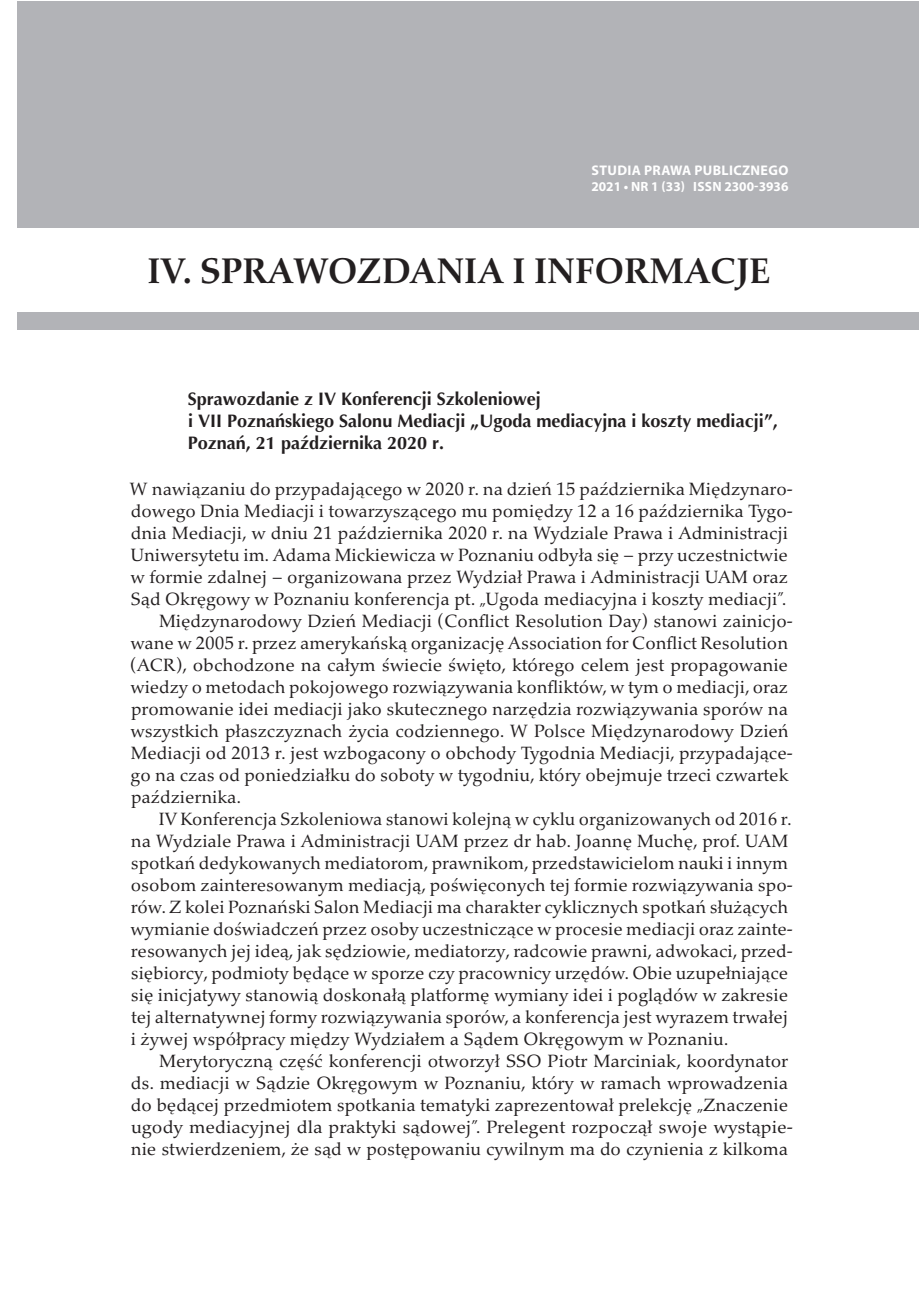
<style>
.page{position:relative;width:919px;height:1310px;background:#fff}
.page>*{position:absolute;margin:0;border:0;box-sizing:border-box;transform-origin:0 0}
.t1{font:700 36px "Palatino Nova Pro";color:#231f20}
.t2{font:18px "Palatino Nova Pro";color:#231f20}
.t3{font:700 18px/22px "Optima";color:#231f20}
.t4{font:700 14px "Myriad Pro";letter-spacing:.025em;color:#fff}
.t5{font:700 13.4px "Myriad Pro";color:#fff}
</style>
<div class="page">
<div style="left:17px;top:1px;width:901px;height:227px;background:#b2b3b7"></div>
<div style="left:17px;top:313px;width:901px;height:17px;background:#b2b3b7"></div>
<p class="t4" style="left:591px;top:161px;width:198px">STUDIA PRAWA PUBLICZNEGO</p>
<p class="t5" style="left:591px;top:178px;width:198px">2021 • NR 1 (33) ISSN 2300-3936</p>
<h1 class="t1" style="left:147px;top:250px;width:624px">IV. SPRAWOZDANIA I INFORMACJE</h1>
<p class="t3" style="left:188px;top:388px;width:591px">Sprawozdanie z IV Konferencji Szkoleniowej<br>i VII Poznańskiego Salonu Mediacji „Ugoda mediacyjna i koszty mediacji”,<br>Poznań, 21 października 2020 r.</p>
<p class="t2" style="left:130px;top:478px;width:664px">W nawiązaniu do przypadającego w 2020 r. na dzień 15 października Międzynaro-</p>
<p class="t2" style="left:131px;top:500px;width:663px">dowego Dnia Mediacji i towarzyszącego mu pomiędzy 12 a 16 października Tygo-</p>
<p class="t2" style="left:131px;top:522px;width:658px">dnia Mediacji, w dniu 21 października 2020 r. na Wydziale Prawa i Administracji</p>
<p class="t2" style="left:130px;top:544px;width:659px">Uniwersytetu im. Adama Mickiewicza w Poznaniu odbyła się – przy uczestnictwie</p>
<p class="t2" style="left:130px;top:566px;width:659px">w formie zdalnej – organizowana przez Wydział Prawa i Administracji UAM oraz</p>
<p class="t2" style="left:131px;top:588px;width:657px">Sąd Okręgowy w Poznaniu konferencja pt. „Ugoda mediacyjna i koszty mediacji”.</p>
<p class="t2" style="left:159px;top:610px;width:635px">Międzynarodowy Dzień Mediacji (Conflict Resolution Day) stanowi zainicjo-</p>
<p class="t2" style="left:130px;top:632px;width:659px">wane w 2005 r. przez amerykańską organizację Association for Conflict Resolution</p>
<p class="t2" style="left:130px;top:654px;width:659px">(ACR), obchodzone na całym świecie święto, którego celem jest propagowanie</p>
<p class="t2" style="left:130px;top:676px;width:659px">wiedzy o metodach pokojowego rozwiązywania konfliktów, w tym o mediacji, oraz</p>
<p class="t2" style="left:131px;top:698px;width:658px">promowanie idei mediacji jako skutecznego narzędzia rozwiązywania sporów na</p>
<p class="t2" style="left:130px;top:720px;width:659px">wszystkich płaszczyznach życia codziennego. W Polsce Międzynarodowy Dzień</p>
<p class="t2" style="left:131px;top:742px;width:663px">Mediacji od 2013 r. jest wzbogacony o obchody Tygodnia Mediacji, przypadające-</p>
<p class="t2" style="left:131px;top:764px;width:659px">go na czas od poniedziałku do soboty w tygodniu, który obejmuje trzeci czwartek</p>
<p class="t2" style="left:131px;top:786px;width:112px">października.</p>
<p class="t2" style="left:159px;top:808px;width:634px">IV Konferencja Szkoleniowa stanowi kolejną w cyklu organizowanych od 2016 r.</p>
<p class="t2" style="left:131px;top:830px;width:658px">na Wydziale Prawa i Administracji UAM przez dr hab. Joannę Muchę, prof. UAM</p>
<p class="t2" style="left:131px;top:852px;width:658px">spotkań dedykowanych mediatorom, prawnikom, przedstawicielom nauki i innym</p>
<p class="t2" style="left:131px;top:874px;width:663px">osobom zainteresowanym mediacją, poświęconych tej formie rozwiązywania spo-</p>
<p class="t2" style="left:131px;top:896px;width:658px">rów. Z kolei Poznański Salon Mediacji ma charakter cyklicznych spotkań służących</p>
<p class="t2" style="left:130px;top:918px;width:663px">wymianie doświadczeń przez osoby uczestniczące w procesie mediacji oraz zainte-</p>
<p class="t2" style="left:131px;top:940px;width:663px">resowanych jej ideą, jak sędziowie, mediatorzy, radcowie prawni, adwokaci, przed-</p>
<p class="t2" style="left:131px;top:962px;width:658px">siębiorcy, podmioty będące w sporze czy pracownicy urzędów. Obie uzupełniające</p>
<p class="t2" style="left:131px;top:984px;width:658px">się inicjatywy stanowią doskonałą platformę wymiany idei i poglądów w zakresie</p>
<p class="t2" style="left:131px;top:1006px;width:658px">tej alternatywnej formy rozwiązywania sporów, a konferencja jest wyrazem trwałej</p>
<p class="t2" style="left:131px;top:1028px;width:599px">i żywej współpracy między Wydziałem a Sądem Okręgowym w Poznaniu.</p>
<p class="t2" style="left:159px;top:1050px;width:630px">Merytoryczną część konferencji otworzył SSO Piotr Marciniak, koordynator</p>
<p class="t2" style="left:131px;top:1072px;width:658px">ds. mediacji w Sądzie Okręgowym w Poznaniu, który w ramach wprowadzenia</p>
<p class="t2" style="left:131px;top:1094px;width:658px">do będącej przedmiotem spotkania tematyki zaprezentował prelekcję „Znaczenie</p>
<p class="t2" style="left:131px;top:1116px;width:663px">ugody mediacyjnej dla praktyki sądowej”. Prelegent rozpoczął swoje wystąpie-</p>
<p class="t2" style="left:131px;top:1138px;width:658px">nie stwierdzeniem, że sąd w postępowaniu cywilnym ma do czynienia z kilkoma</p>
</div>
